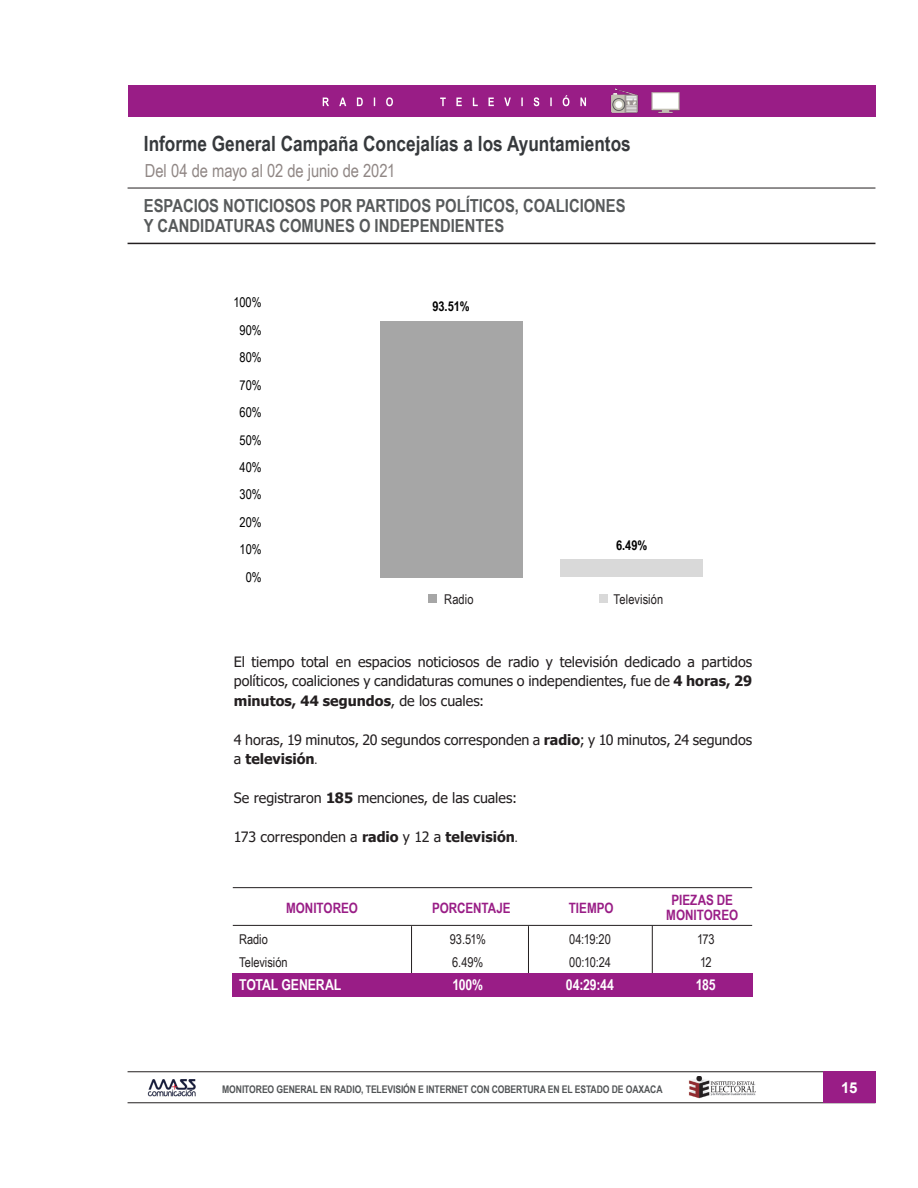
<style>
.page{position:relative;width:918px;height:1188px;background:#fff}
.page>*{position:absolute;margin:0;border:0;box-sizing:border-box;transform-origin:0 0}
.INFORME_SEMANAL{font:700 21px "Arial Narrow";color:#36393c}
.TITULOS_DE_CONTENIDO{font:700 18px "Arial Narrow";color:#575a5b}
.t1{font:18px "Arial Narrow";letter-spacing:-.005em;color:#908785}
.TABLAS2_BLANCO{font:700 15px "Arial Narrow";letter-spacing:-.005em;color:#fff}
.t2{font:700 15px "Arial";color:#fff}
.CUERPO_DE_TEXTO{font:14.25px/19.5px "Tahoma";color:#231f20;text-align:justify}
.TITULITO_TABLA_CUADR{font:700 14.25px/15px "Arial Narrow";color:#991d86;text-align:center}
.TABLAS_1{font:13.5px "Arial Narrow";color:#231f20}
.t3{font:13.5px "Arial Narrow";letter-spacing:-.005em;color:#000}
.t4{font:700 13.5px "Arial Narrow";color:#000}
.t5{font:700 10.5px "Arial Narrow";letter-spacing:-.01em;color:#515456}
.s1{font-weight:700}
.s2{font-family:"Times New Roman"}
</style>
<div class="page">
<hr style="left:128px;top:1072px;width:747px;height:1px;background:#231f20">
<hr style="left:128px;top:1103px;width:747px;height:1px;background:#231f20">
<div style="left:823px;top:1072px;width:52px;height:31px;background:#991d86"></div>
<img style="left:147px;top:1079px;width:49px;height:18px">
<img style="left:688px;top:1077px;width:67px;height:22px">
<hr style="left:528px;top:926px;width:1px;height:68px;background:#231f20">
<hr style="left:411px;top:926px;width:1px;height:68px;background:#231f20">
<hr style="left:652px;top:926px;width:1px;height:68px;background:#231f20">
<div style="left:232px;top:973px;width:520px;height:24px;background:#991d86"></div>
<hr style="left:233px;top:887px;width:519px;height:1px;background:#231f20">
<hr style="left:233px;top:925px;width:519px;height:1px;background:#231f20">
<hr style="left:128px;top:243px;width:747px;height:1px;background:#231f20">
<hr style="left:128px;top:188px;width:747px;height:1px;background:#231f20">
<div style="left:128px;top:85px;width:747px;height:31px;background:#991d86"></div>
<svg style="left:323px;top:95px;width:263px;height:11px"></svg>
<img style="left:610px;top:88px;width:29px;height:25px">
<img style="left:650px;top:92px;width:30px;height:25px">
<div style="left:428px;top:594px;width:9px;height:8px;background:#a6a6a6"></div>
<div style="left:599px;top:594px;width:8px;height:8px;background:#d9d9d9"></div>
<div style="left:380px;top:321px;width:142px;height:256px;background:#a6a6a6"></div>
<div style="left:561px;top:560px;width:142px;height:17px;background:#d9d9d9"></div>
<p class="INFORME_SEMANAL" style="left:144px;top:128px;width:488px">Informe General Campaña Concejalías a los Ayuntamientos</p>
<p class="t1" style="left:145px;top:157px;width:252px">Del 04 de mayo al 02 de junio de 2021</p>
<p class="TITULOS_DE_CONTENIDO" style="left:144px;top:192px;width:483px">ESPACIOS NOTICIOSOS POR PARTIDOS POLÍTICOS, COALICIONES</p>
<p class="TITULOS_DE_CONTENIDO" style="left:144px;top:212px;width:362px">Y CANDIDATURAS COMUNES O INDEPENDIENTES</p>
<p class="t3" style="left:233px;top:293px;width:30px">100%</p>
<p class="t3" style="left:240px;top:320px;width:24px">90%</p>
<p class="t3" style="left:240px;top:348px;width:24px">80%</p>
<p class="t3" style="left:240px;top:375px;width:24px">70%</p>
<p class="t3" style="left:240px;top:402px;width:24px">60%</p>
<p class="t3" style="left:240px;top:430px;width:24px">50%</p>
<p class="t3" style="left:240px;top:457px;width:24px">40%</p>
<p class="t3" style="left:240px;top:485px;width:24px">30%</p>
<p class="t3" style="left:240px;top:512px;width:24px">20%</p>
<p class="t3" style="left:240px;top:540px;width:24px">10%</p>
<p class="t3" style="left:246px;top:567px;width:17px">0%</p>
<p class="t4" style="left:432px;top:296px;width:39px">93.51%</p>
<p class="t4" style="left:616px;top:535px;width:33px">6.49%</p>
<p class="TABLAS_1" style="left:444px;top:589px;width:31px">Radio</p>
<p class="TABLAS_1" style="left:614px;top:589px;width:51px">Televisión</p>
<p class="CUERPO_DE_TEXTO" style="left:234px;top:652px;width:520px">El tiempo total en espacios noticiosos de radio y televisión dedicado a partidos políticos, coaliciones y candidaturas comunes o independientes, fue de <span class="s1">4 horas, 29 minutos, 44 segundos</span>, de los cuales:</p>
<p class="CUERPO_DE_TEXTO" style="left:234px;top:730px;width:520px">4 horas, 19 minutos, 20 segundos corresponden a <span class="s1">radio</span>; y 10 minutos, 24 segundos a <span class="s1">televisión</span><span class="s2">.</span></p>
<p class="CUERPO_DE_TEXTO" style="left:234px;top:789px;width:285px">Se registraron <span class="s1">185</span> menciones, de las cuales:</p>
<p class="CUERPO_DE_TEXTO" style="left:234px;top:828px;width:286px">173 corresponden a <span class="s1">radio</span> y 12 a <span class="s1">televisión</span><span class="s2">.</span></p>
<p class="TITULITO_TABLA_CUADR" style="left:286px;top:900px;width:73px">MONITOREO</p>
<p class="TITULITO_TABLA_CUADR" style="left:432px;top:900px;width:80px">PORCENTAJE</p>
<p class="TITULITO_TABLA_CUADR" style="left:569px;top:900px;width:46px">TIEMPO</p>
<p class="TITULITO_TABLA_CUADR" style="left:666px;top:892px;width:73px">PIEZAS DE<br>MONITOREO</p>
<p class="TABLAS_1" style="left:239px;top:929px;width:30px">Radio</p>
<p class="TABLAS_1" style="left:450px;top:929px;width:38px">93.51%</p>
<p class="TABLAS_1" style="left:569px;top:929px;width:43px">04:19:20</p>
<p class="TABLAS_1" style="left:697px;top:929px;width:19px">173</p>
<p class="TABLAS_1" style="left:239px;top:952px;width:50px">Televisión</p>
<p class="TABLAS_1" style="left:452px;top:952px;width:33px">6.49%</p>
<p class="TABLAS_1" style="left:569px;top:952px;width:43px">00:10:24</p>
<p class="TABLAS_1" style="left:700px;top:952px;width:13px">12</p>
<p class="TABLAS2_BLANCO" style="left:239px;top:973px;width:104px">TOTAL GENERAL</p>
<p class="TABLAS2_BLANCO" style="left:452px;top:973px;width:32px">100%</p>
<p class="TABLAS2_BLANCO" style="left:566px;top:973px;width:50px">04:29:44</p>
<p class="TABLAS2_BLANCO" style="left:696px;top:973px;width:21px">185</p>
<p class="t5" style="left:222px;top:1081px;width:442px">MONITOREO GENERAL EN RADIO, TELEVISIÓN E INTERNET CON COBERTURA EN EL ESTADO DE OAXACA</p>
<p class="t2" style="left:841px;top:1077px;width:18px">15</p>
</div>
